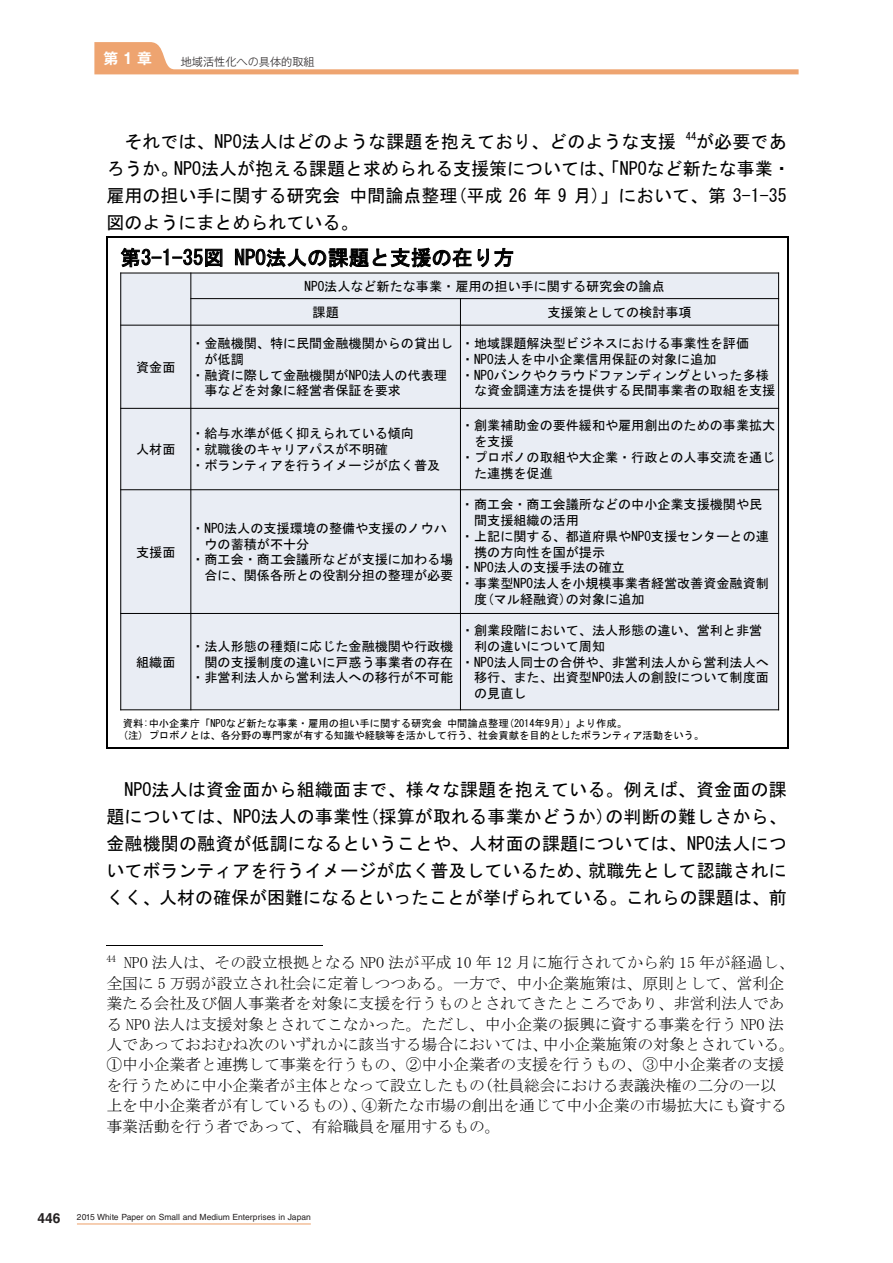
<style>
.page{position:relative;width:893px;height:1263px;background:#fff}
.page>*{position:absolute;margin:0;border:0;box-sizing:border-box;transform-origin:0 0}
.t1{font:20.55px "MS Gothic";letter-spacing:.01em;color:#000}
.t2{font:18px/27px "MS Gothic";color:#000}
.t3{font:15.9px/20.4px "MS Mincho";color:#000}
.t4{font:700 14.85px "Gothic MB101 Pro De";color:#fff}
.t5{font:700 13.8px "Helvetica LT Std";color:#231f20}
.t6{font:13.2px/15.8px "MS Gothic";color:#000}
.t7{font:300 11.1px "Gothic MB101 Pro";color:#231f20}
.t8{font:10.35px/12.3px "MS Gothic";color:#000}
.t9{font:8.55px "Helvetica LT Std";color:#231f20}
</style>
<div class="page">
<svg style="left:121px;top:248px;width:102px;height:19px"></svg>
<svg style="left:235px;top:247px;width:237px;height:26px"></svg>
<svg style="left:478px;top:248px;width:35px;height:19px"></svg>
<div style="left:121px;top:273px;width:70px;height:52px;background:#e9edf4"></div>
<div style="left:191px;top:273px;width:588px;height:26px;background:#e9edf4"></div>
<div style="left:191px;top:299px;width:269px;height:26px;background:#e9edf4"></div>
<div style="left:460px;top:299px;width:319px;height:26px;background:#e9edf4"></div>
<div style="left:121px;top:325px;width:70px;height:83px;background:#e9edf4"></div>
<div style="left:191px;top:325px;width:269px;height:83px;background:#e9edf4"></div>
<div style="left:460px;top:325px;width:319px;height:83px;background:#e9edf4"></div>
<div style="left:121px;top:408px;width:70px;height:82px;background:#e9edf4"></div>
<div style="left:191px;top:408px;width:269px;height:82px;background:#e9edf4"></div>
<div style="left:460px;top:408px;width:319px;height:82px;background:#e9edf4"></div>
<div style="left:121px;top:490px;width:70px;height:123px;background:#e9edf4"></div>
<div style="left:191px;top:490px;width:269px;height:123px;background:#e9edf4"></div>
<div style="left:460px;top:490px;width:319px;height:123px;background:#e9edf4"></div>
<div style="left:121px;top:613px;width:70px;height:97px;background:#e9edf4"></div>
<div style="left:191px;top:613px;width:269px;height:97px;background:#e9edf4"></div>
<div style="left:460px;top:613px;width:319px;height:97px;background:#e9edf4"></div>
<hr style="left:190px;top:273px;width:1px;height:437px;background:#000">
<hr style="left:460px;top:298px;width:1px;height:412px;background:#000">
<hr style="left:190px;top:298px;width:589px;height:1px;background:#000">
<hr style="left:120px;top:325px;width:659px;height:1px;background:#000">
<hr style="left:120px;top:408px;width:659px;height:1px;background:#000">
<hr style="left:120px;top:489px;width:659px;height:1px;background:#000">
<hr style="left:120px;top:613px;width:659px;height:1px;background:#000">
<hr style="left:120px;top:273px;width:1px;height:437px;background:#000">
<hr style="left:778px;top:273px;width:1px;height:437px;background:#000">
<hr style="left:120px;top:273px;width:659px;height:1px;background:#000">
<hr style="left:120px;top:709px;width:659px;height:1px;background:#000">
<hr style="left:108px;top:236px;width:679px;height:1px;background:#000">
<hr style="left:106px;top:237px;width:2px;height:510px;background:#000">
<hr style="left:787px;top:237px;width:2px;height:510px;background:#000">
<hr style="left:108px;top:747px;width:679px;height:1px;background:#000">
<hr style="left:106px;top:945px;width:216px;height:1px;background:#000">
<hr style="left:77px;top:1223px;width:234px;height:1px;background:#eea470">
<svg style="left:94px;top:42px;width:705px;height:32px"></svg>
<p class="t4" style="left:104px;top:46px;width:50px">第1章</p>
<p class="t7" style="left:181px;top:53px;width:135px">地域活性化への具体的取組</p>
<p class="t2" style="left:106px;top:128px;width:686px;text-indent:18px">それでは、NPO法人はどのような課題を抱えており、どのような支援 <sup>44</sup>が必要であろうか。NPO法人が抱える課題と求められる支援策については、「NPOなど新たな事業・雇用の担い手に関する研究会中間論点整理(平成 26 年 9 月)」において、第 3-1-35図のようにまとめられている。</p>
<p class="t1" style="left:120px;top:247px;width:395px">第3-1-35図 NPO法人の課題と支援の在り方</p>
<p class="t6" style="left:136px;top:359px;width:41px">資金面</p>
<p class="t6" style="left:136px;top:441px;width:41px">人材面</p>
<p class="t6" style="left:136px;top:544px;width:41px">支援面</p>
<p class="t6" style="left:136px;top:654px;width:41px">組織面</p>
<p class="t6" style="left:313px;top:273px;width:354px;line-height:26.1px;text-indent:-8px">NPO法人など新たな事業・雇用の担い手に関する研究会の論点課題</p>
<p class="t6" style="left:547px;top:304px;width:146px">支援策としての検討事項</p>
<p class="t6" style="left:191px;top:335px;width:264px">・金融機関、特に民間金融機関からの貸出し</p>
<p class="t6" style="left:204px;top:351px;width:41px">が低調</p>
<p class="t6" style="left:191px;top:367px;width:257px">・融資に際して金融機関がNPO法人の代表理</p>
<p class="t6" style="left:205px;top:383px;width:198px">事などを対象に経営者保証を要求</p>
<p class="t6" style="left:191px;top:426px;width:250px">・給与水準が低く抑えられている傾向<br>・就職後のキャリアパスが不明確<br>・ボランティアを行うイメージが広く普及</p>
<p class="t6" style="left:191px;top:520px;width:257px">・NPO法人の支援環境の整備や支援のノウハ</p>
<p class="t6" style="left:205px;top:536px;width:106px">ウの蓄積が不十分</p>
<p class="t6" style="left:191px;top:552px;width:264px">・商工会・商工会議所などが支援に加わる場</p>
<p class="t6" style="left:204px;top:567px;width:250px">合に、関係各所との役割分担の整理が必要</p>
<p class="t6" style="left:191px;top:638px;width:264px;text-align:right">・法人形態の種類に応じた金融機関や行政機関の支援制度の違いに戸惑う事業者の存在・非営利法人から営利法人への移行が不可能</p>
<p class="t6" style="left:461px;top:335px;width:290px">・地域課題解決型ビジネスにおける事業性を評価</p>
<p class="t6" style="left:461px;top:351px;width:257px">・NPO法人を中小企業信用保証の対象に追加</p>
<p class="t6" style="left:461px;top:367px;width:309px">・NPOバンクやクラウドファンディングといった多様</p>
<p class="t6" style="left:474px;top:383px;width:303px">な資金調達方法を提供する民間事業者の取組を支援</p>
<p class="t6" style="left:461px;top:418px;width:316px">・創業補助金の要件緩和や雇用創出のための事業拡大</p>
<p class="t6" style="left:474px;top:433px;width:41px">を支援</p>
<p class="t6" style="left:461px;top:449px;width:316px">・プロボノの取組や大企業・行政との人事交流を通じ</p>
<p class="t6" style="left:474px;top:465px;width:80px">た連携を促進</p>
<p class="t6" style="left:461px;top:497px;width:303px">・商工会・商工会議所などの中小企業支援機関や民</p>
<p class="t6" style="left:474px;top:512px;width:106px">間支援組織の活用</p>
<p class="t6" style="left:461px;top:528px;width:309px">・上記に関する、都道府県やNPO支援センターとの連</p>
<p class="t6" style="left:474px;top:544px;width:133px">携の方向性を国が提示</p>
<p class="t6" style="left:461px;top:560px;width:165px">・NPO法人の支援手法の確立</p>
<p class="t6" style="left:461px;top:575px;width:309px">・事業型NPO法人を小規模事業者経営改善資金融資制</p>
<p class="t6" style="left:474px;top:591px;width:172px">度(マル経融資)の対象に追加</p>
<p class="t6" style="left:461px;top:622px;width:303px">・創業段階において、法人形態の違い、営利と非営</p>
<p class="t6" style="left:474px;top:638px;width:133px">利の違いについて周知</p>
<p class="t6" style="left:461px;top:654px;width:309px">・NPO法人同士の合併や、非営利法人から営利法人へ</p>
<p class="t6" style="left:474px;top:670px;width:296px">移行、また、出資型NPO法人の創設について制度面</p>
<p class="t6" style="left:474px;top:685px;width:54px">の見直し</p>
<p class="t8" style="left:123px;top:717px;width:583px">資料:中小企業庁「NPOなど新たな事業・雇用の担い手に関する研究会中間論点整理(2014年9月)」より作成。<br>(注) プロボノとは、各分野の専門家が有する知識や経験等を活かして行う、社会貢献を目的としたボランティア活動をいう。</p>
<p class="t2" style="left:106px;top:776px;width:682px;text-align:justify;text-indent:18px">NPO法人は資金面から組織面まで、様々な課題を抱えている。例えば、資金面の課題については、NPO法人の事業性(採算が取れる事業かどうか)の判断の難しさから、金融機関の融資が低調になるということや、人材面の課題については、NPO法人についてボランティアを行うイメージが広く普及しているため、就職先として認識されにくく、人材の確保が困難になるといったことが挙げられている。これらの課題は、前</p>
<p class="t3" style="left:106px;top:952px;width:690px"><sup>44</sup> NPO 法人は、その設立根拠となる NPO 法が平成 10 年 12 月に施行されてから約 15 年が経過し、全国に 5 万弱が設立され社会に定着しつつある。一方で、中小企業施策は、原則として、営利企業たる会社及び個人事業者を対象に支援を行うものとされてきたところであり、非営利法人である NPO 法人は支援対象とされてこなかった。ただし、中小企業の振興に資する事業を行う NPO 法人であっておおむね次のいずれかに該当する場合においては、中小企業施策の対象とされている。①中小企業者と連携して事業を行うもの、②中小企業者の支援を行うもの、③中小企業者の支援を行うために中小企業者が主体となって設立したもの(社員総会における表議決権の二分の一以上を中小企業者が有しているもの)、④新たな市場の創出を通じて中小企業の市場拡大にも資する事業活動を行う者であって、有給職員を雇用するもの。</p>
<p class="t5" style="left:37px;top:1209px;width:25px">446</p>
<p class="t9" style="left:77px;top:1212px;width:235px">2015 White Paper on Small and Medium Enterprises in Japan</p>
</div>
